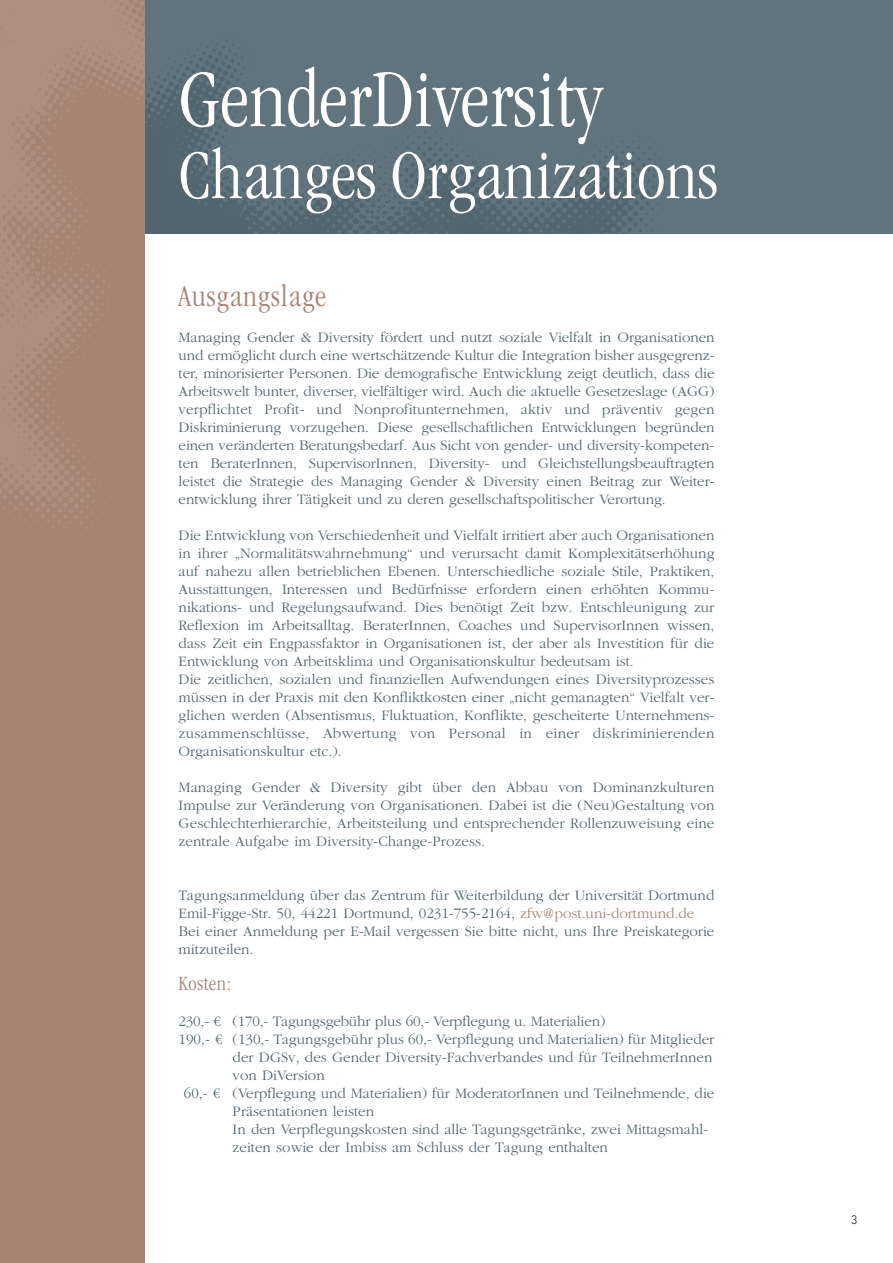
<style>
.page{position:relative;width:893px;height:1263px;background:#fff}
.page>*{position:absolute;margin:0;border:0;box-sizing:border-box;transform-origin:0 0}
.t1{font:300 condensed 84px "Garamond";letter-spacing:.005em;color:#fff}
.t2{font:300 condensed 72px "Garamond";letter-spacing:.005em;color:#fff}
.t3{font:300 condensed 31.5px "Garamond";letter-spacing:.03em;color:#a78373}
.t4{font:300 condensed 21px "Garamond";letter-spacing:.03em;color:#a78373}
.t5{font:300 15px/18px "Garamond";color:#53656e;text-align:justify}
.t6{font:300 13.5px "Rotis Sans Serif";color:#231f20}
.s1{color:#a78373}
</style>
<div class="page">
<div style="left:0;top:0;width:893px;height:234px;background:#61737c"></div>
<div style="left:0;top:0;width:145px;height:1263px;background:#a78373"></div>
<img style="left:0;top:0;width:145px;height:529px">
<h1 class="t1" style="left:179px;top:67px;width:426px">GenderDiversity</h1>
<h2 class="t2" style="left:179px;top:147px;width:541px">Changes Organizations</h2>
<h3 class="t3" style="left:179px;top:284px;width:149px">Ausgangslage</h3>
<p class="t5" style="left:179px;top:329px;width:537px">Managing Gender &amp; Diversity fördert und nutzt soziale Vielfalt in Organisationen und ermöglicht durch eine wertschätzende Kultur die Integration bisher ausgegrenz&shy;ter, minorisierter Personen. Die demografische Entwicklung zeigt deutlich, dass die Arbeitswelt bunter, diverser, vielfältiger wird. Auch die aktuelle Gesetzeslage (AGG) verpflichtet Profit- und Nonprofitunternehmen, aktiv und präventiv gegen Diskriminierung vorzugehen. Diese gesellschaftlichen Entwicklungen begründen einen veränderten Beratungsbedarf. Aus Sicht von gender- und diversity-kompeten&shy;ten BeraterInnen, SupervisorInnen, Diversity- und Gleichstellungsbeauftragten leistet die Strategie des Managing Gender &amp; Diversity einen Beitrag zur Weiter&shy;entwicklung ihrer Tätigkeit und zu deren gesellschaftspolitischer Verortung.</p>
<p class="t5" style="left:179px;top:527px;width:537px;text-align:left">Die Entwicklung von Verschiedenheit und Vielfalt irritiert aber auch Organisationen in ihrer „Normalitätswahrnehmung“ und verursacht damit Komplexitätserhöhung auf nahezu allen betrieblichen Ebenen. Unterschiedliche soziale Stile, Praktiken, Ausstattungen, Interessen und Bedürfnisse erfordern einen erhöhten Kommu&shy;nikations- und Regelungsaufwand. Dies benötigt Zeit bzw. Entschleunigung zur Reflexion im Arbeitsalltag. BeraterInnen, Coaches und SupervisorInnen wissen, dass Zeit ein Engpassfaktor in Organisationen ist, der aber als Investition für die Entwicklung von Arbeitsklima und Organisationskultur bedeutsam ist.<br>Die zeitlichen, sozialen und finanziellen Aufwendungen eines Diversityprozesses müssen in der Praxis mit den Konfliktkosten einer „nicht gemanagten“ Vielfalt ver&shy;glichen werden (Absentismus, Fluktuation, Konflikte, gescheiterte Unternehmens&shy;zusammenschlüsse, Abwertung von Personal in einer diskriminierenden Organisationskultur etc.).</p>
<p class="t5" style="left:179px;top:779px;width:537px">Managing Gender &amp; Diversity gibt über den Abbau von Dominanzkulturen Impulse zur Veränderung von Organisationen. Dabei ist die (Neu)Gestaltung von Geschlechterhierarchie, Arbeitsteilung und entsprechender Rollenzuweisung eine zentrale Aufgabe im Diversity-Change-Prozess.</p>
<p class="t5" style="left:179px;top:887px;width:537px;text-align:left">Tagungsanmeldung über das Zentrum für Weiterbildung der Universität Dortmund Emil-Figge-Str. 50, 44221 Dortmund, 0231-755-2164, <span class="s1">zfw@post.uni-dortmund.de </span>Bei einer Anmeldung per E-Mail vergessen Sie bitte nicht, uns Ihre Preiskategorie mitzuteilen.</p>
<h3 class="t4" style="left:179px;top:975px;width:54px">Kosten:</h3>
<p class="t5" style="left:179px;top:1013px;width:428px">230,- € (170,- Tagungsgebühr plus 60,- Verpflegung u. Materialien)</p>
<p class="t5" style="left:179px;top:1031px;width:537px">190,- € (130,- Tagungsgebühr plus 60,- Verpflegung und Materialien) für Mitglieder</p>
<p class="t5" style="left:233px;top:1049px;width:481px">der DGSv, des Gender Diversity-Fachverbandes und für TeilnehmerInnen</p>
<p class="t5" style="left:233px;top:1067px;width:94px">von DiVersion</p>
<p class="t5" style="left:184px;top:1085px;width:532px">60,- € (Verpflegung und Materialien) für ModeratorInnen und Teilnehmende, die</p>
<p class="t5" style="left:233px;top:1103px;width:143px">Präsentationen leisten</p>
<p class="t5" style="left:233px;top:1121px;width:477px">In den Verpflegungskosten sind alle Tagungsgetränke, zwei Mittagsmahl-</p>
<p class="t5" style="left:233px;top:1139px;width:377px">zeiten sowie der Imbiss am Schluss der Tagung enthalten</p>
<p class="t6" style="left:851px;top:1215px;width:8px">3</p>
</div>
